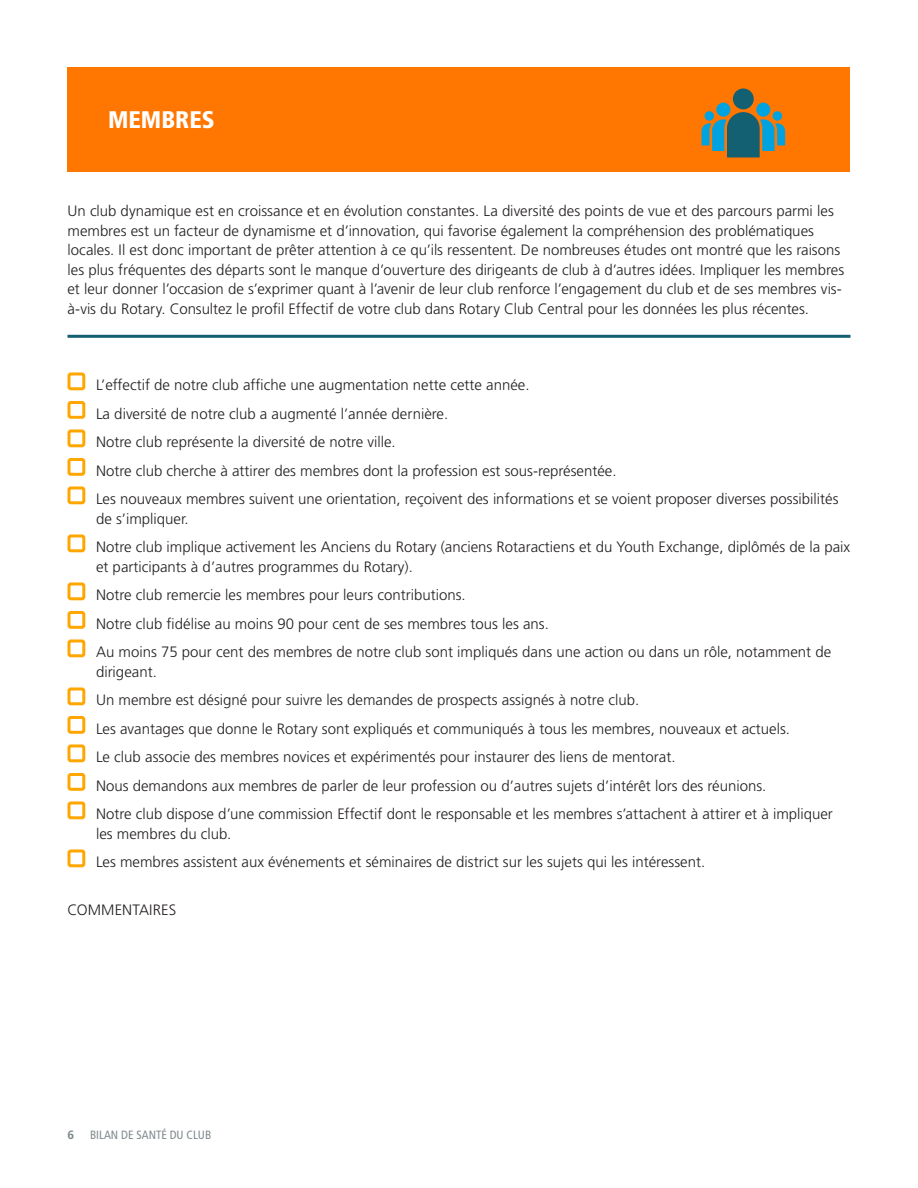
<style>
.page{position:relative;width:918px;height:1188px;background:#fff}
.page>*{position:absolute;margin:0;border:0;box-sizing:border-box;transform-origin:0 0}
.Head{font:900 condensed 24px "Frutiger LT Std";color:#fff}
.Checklist_Box{font:300 15px/19.5px "Frutiger LT Std";color:#231f20}
.Body{font:300 15px/19.5px "Frutiger LT Std";color:#231f20}
.t1{font:condensed 12px "Frutiger LT Std";color:#808a8d}
.t2{font:700 12px "Frutiger LT Std";color:#808a8d}
</style>
<div class="page">
<div style="left:68px;top:68px;width:782px;height:104px;background:#ff7600"></div>
<hr style="left:68px;top:335px;width:782px;height:3px;background:#136072">
<div style="left:67px;top:372px;width:18px;height:18px;border:3px solid #ffa700;border-radius:2px"></div>
<div style="left:67px;top:401px;width:18px;height:18px;border:3px solid #ffa700;border-radius:2px"></div>
<div style="left:67px;top:429px;width:18px;height:18px;border:3px solid #ffa700;border-radius:2px"></div>
<div style="left:67px;top:458px;width:18px;height:18px;border:3px solid #ffa700;border-radius:2px"></div>
<div style="left:67px;top:486px;width:18px;height:18px;border:3px solid #ffa700;border-radius:2px"></div>
<div style="left:67px;top:534px;width:18px;height:18px;border:3px solid #ffa700;border-radius:2px"></div>
<div style="left:67px;top:582px;width:18px;height:18px;border:3px solid #ffa700;border-radius:2px"></div>
<div style="left:67px;top:611px;width:18px;height:18px;border:3px solid #ffa700;border-radius:2px"></div>
<div style="left:67px;top:639px;width:18px;height:18px;border:3px solid #ffa700;border-radius:2px"></div>
<div style="left:67px;top:687px;width:18px;height:18px;border:3px solid #ffa700;border-radius:2px"></div>
<div style="left:67px;top:716px;width:18px;height:18px;border:3px solid #ffa700;border-radius:2px"></div>
<div style="left:67px;top:744px;width:18px;height:18px;border:3px solid #ffa700;border-radius:2px"></div>
<div style="left:67px;top:773px;width:18px;height:18px;border:3px solid #ffa700;border-radius:2px"></div>
<div style="left:67px;top:801px;width:18px;height:18px;border:3px solid #ffa700;border-radius:2px"></div>
<div style="left:67px;top:849px;width:18px;height:18px;border:3px solid #ffa700;border-radius:2px"></div>
<div style="left:756px;top:103px;width:14px;height:14px;background:#00a3e0;border-radius:50%"></div>
<div style="left:716px;top:103px;width:14px;height:14px;background:#00a3e0;border-radius:50%"></div>
<div style="left:733px;top:88px;width:21px;height:21px;background:#136072;border-radius:50%"></div>
<svg style="left:702px;top:112px;width:83px;height:45px"></svg>
<p class="Head" style="left:108px;top:105px;width:108px">MEMBRES</p>
<p class="Body" style="left:68px;top:202px;width:778px">Un club dynamique est en croissance et en évolution constantes. La diversité des points de vue et des parcours parmi les membres est un facteur de dynamisme et d’innovation, qui favorise également la compréhension des problématiques locales. Il est donc important de prêter attention à ce qu’ils ressentent. De nombreuses études ont montré que les raisons les plus fréquentes des départs sont le manque d’ouverture des dirigeants de club à d’autres idées. Impliquer les membres et leur donner l’occasion de s’exprimer quant à l’avenir de leur club renforce l’engagement du club et de ses membres vis&shy;à-vis du Rotary. Consultez le profil Effectif de votre club dans Rotary Club Central pour les données les plus récentes.</p>
<p class="Checklist_Box" style="left:96px;top:376px;width:435px">L’effectif de notre club affiche une augmentation nette cette année.</p>
<p class="Checklist_Box" style="left:96px;top:404px;width:354px">La diversité de notre club a augmenté l’année dernière.</p>
<p class="Checklist_Box" style="left:96px;top:433px;width:301px">Notre club représente la diversité de notre ville.</p>
<p class="Checklist_Box" style="left:96px;top:461px;width:522px">Notre club cherche à attirer des membres dont la profession est sous-représentée.</p>
<p class="Checklist_Box" style="left:96px;top:490px;width:744px">Les nouveaux membres suivent une orientation, reçoivent des informations et se voient proposer diverses possibilités de s’impliquer.</p>
<p class="Checklist_Box" style="left:96px;top:538px;width:756px">Notre club implique activement les Anciens du Rotary (anciens Rotaractiens et du Youth Exchange, diplômés de la paix et participants à d’autres programmes du Rotary).</p>
<p class="Checklist_Box" style="left:96px;top:586px;width:371px">Notre club remercie les membres pour leurs contributions.</p>
<p class="Checklist_Box" style="left:96px;top:614px;width:454px">Notre club fidélise au moins 90 pour cent de ses membres tous les ans.</p>
<p class="Checklist_Box" style="left:96px;top:643px;width:737px">Au moins 75 pour cent des membres de notre club sont impliqués dans une action ou dans un rôle, notamment de dirigeant.</p>
<p class="Checklist_Box" style="left:96px;top:691px;width:545px">Un membre est désigné pour suivre les demandes de prospects assignés à notre club.</p>
<p class="Checklist_Box" style="left:96px;top:719px;width:696px">Les avantages que donne le Rotary sont expliqués et communiqués à tous les membres, nouveaux et actuels.</p>
<p class="Checklist_Box" style="left:96px;top:748px;width:581px">Le club associe des membres novices et expérimentés pour instaurer des liens de mentorat.</p>
<p class="Checklist_Box" style="left:96px;top:776px;width:672px">Nous demandons aux membres de parler de leur profession ou d’autres sujets d’intérêt lors des réunions.</p>
<p class="Checklist_Box" style="left:96px;top:805px;width:738px">Notre club dispose d’une commission Effectif dont le responsable et les membres s’attachent à attirer et à impliquer les membres du club.</p>
<p class="Checklist_Box" style="left:96px;top:853px;width:611px">Les membres assistent aux événements et séminaires de district sur les sujets qui les intéressent.</p>
<p class="Body" style="left:68px;top:901px;width:110px">COMMENTAIRES</p>
<p class="t2" style="left:68px;top:1127px;width:8px">6</p>
<p class="t1" style="left:90px;top:1128px;width:123px">BILAN DE SANTÉ DU CLUB</p>
</div>
